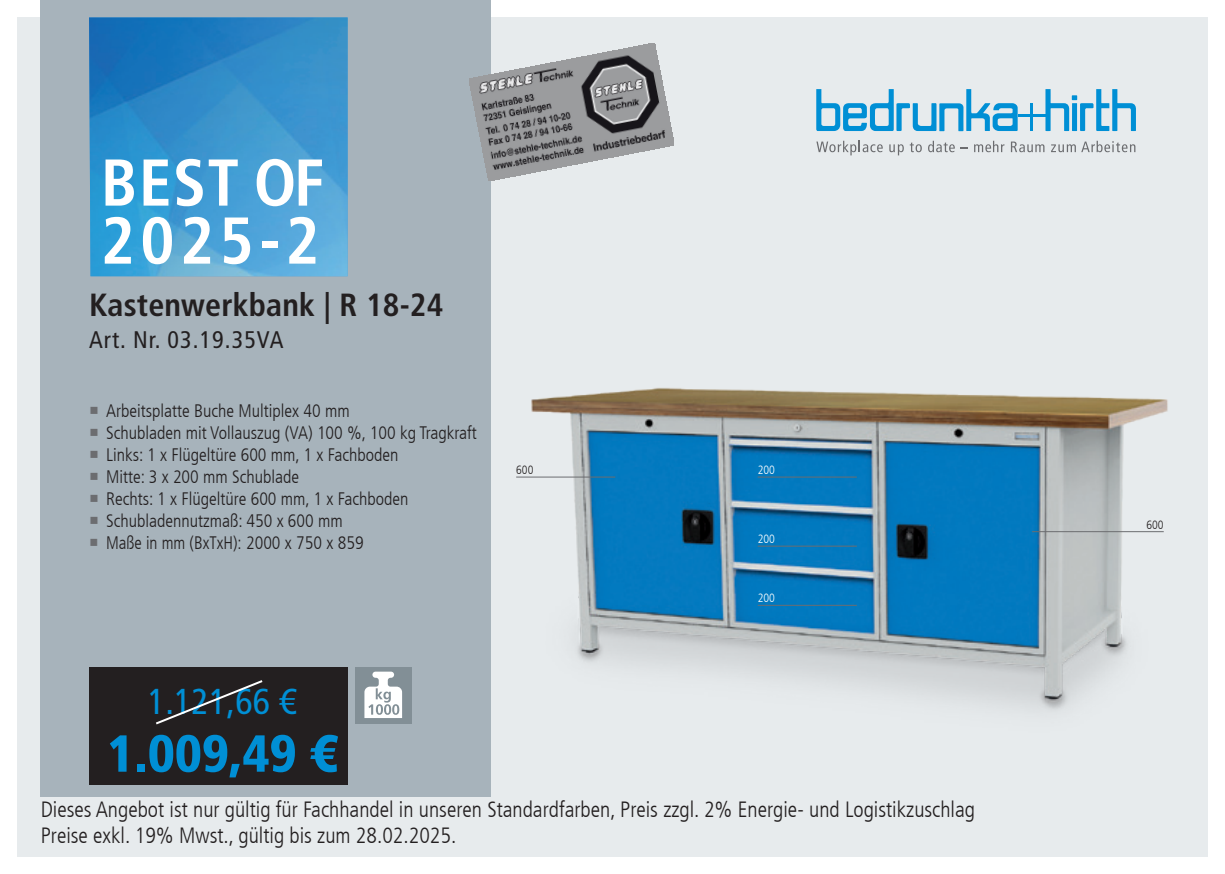
<style>
.page{position:relative;width:1225px;height:874px;background:#fff}
.page>*{position:absolute;margin:0;border:0;box-sizing:border-box;transform-origin:0 0}
.t1{font:700 condensed 66px/58px "Frutiger LT Com";letter-spacing:.02em;color:#fff}
.t2{font:900 condensed 52px "Frutiger LT Com";color:#008fd5}
.t3{font:condensed 36px "Frutiger LT Com";color:#008fd5}
.t4{font:700 condensed 32px "Frutiger LT Com";letter-spacing:.005em;color:#231f20}
.t5{font:condensed 24px "Frutiger LT Com";letter-spacing:.045em;color:#231f20}
.t6{font:300 condensed 22px/26px "Frutiger LT Com";color:#231f20}
.t7{font:300 condensed 18px/22px "Frutiger LT Com";color:#231f20}
.t8{font:300 condensed 12px "Frutiger LT Com";color:#fff}
.t9{font:300 condensed 12px "Frutiger LT Com";color:#231f20}
</style>
<div class="page">
<div style="left:17px;top:17px;width:1191px;height:840px;background:#e7ebed"></div>
<div style="left:41px;top:0;width:450px;height:796px;background:#a7b3bb"></div>
<svg style="left:816px;top:89px;width:201px;height:42px"></svg>
<svg style="left:1045px;top:89px;width:91px;height:42px"></svg>
<hr style="left:1017px;top:115px;width:28px;height:2px;background:#008fd5">
<hr style="left:1030px;top:103px;width:2px;height:28px;background:#008fd5">
<svg style="left:816px;top:141px;width:66px;height:14px"></svg>
<svg style="left:889px;top:142px;width:32px;height:13px"></svg>
<svg style="left:928px;top:141px;width:26px;height:11px"></svg>
<svg style="left:974px;top:141px;width:30px;height:11px"></svg>
<svg style="left:1011px;top:141px;width:33px;height:11px"></svg>
<svg style="left:1051px;top:141px;width:84px;height:11px"></svg>
<img style="left:89px;top:17px;width:259px;height:259px">
<div style="left:89px;top:666px;width:259px;height:118px;background:#231f20"></div>
<svg style="left:156px;top:680px;width:107px;height:45px"></svg>
<div style="left:355px;top:666px;width:57px;height:57px;background:#828f96"></div>
<svg style="left:364px;top:671px;width:38px;height:46px"></svg>
<img style="left:485px;top:387px;width:683px;height:410px">
<hr style="left:516px;top:476px;width:99px;height:1px;background:#6c6d70">
<hr style="left:757px;top:604px;width:100px;height:1px;background:#6c6d70">
<hr style="left:757px;top:545px;width:100px;height:1px;background:#6c6d70">
<hr style="left:1032px;top:531px;width:131px;height:1px;background:#6c6d70">
<hr style="left:757px;top:476px;width:100px;height:1px;background:#6c6d70">
<img style="left:469px;top:43px;width:205px;height:137px">
<h1 class="t1" style="left:101px;top:154px;width:225px">BEST OF<br>2025-2</h1>
<h3 class="t4" style="left:89px;top:286px;width:356px">Kastenwerkbank | R 18-24</h3>
<h3 class="t5" style="left:89px;top:326px;width:196px">Art. Nr. 03.19.35VA</h3>
<p class="t7" style="left:106px;top:400px;width:372px">Arbeitsplatte Buche Multiplex 40 mm<br>Schubladen mit Vollauszug (VA) 100 %, 100 kg Tragkraft Links: 1 x Flügeltüre 600 mm, 1 x Fachboden<br>Mitte: 3 x 200 mm Schublade<br>Rechts: 1 x Flügeltüre 600 mm, 1 x Fachboden Schubladennutzmaß: 450 x 600 mm<br>Maße in mm (BxTxH): 2000 x 750 x 859</p>
<p class="t9" style="left:516px;top:462px;width:19px">600</p>
<h3 class="t3" style="left:148px;top:680px;width:150px">1.121,66 €</h3>
<h2 class="t2" style="left:107px;top:722px;width:231px">1.009,49 €</h2>
<p class="t8" style="left:757px;top:462px;width:19px">200</p>
<p class="t8" style="left:757px;top:531px;width:19px">200</p>
<p class="t8" style="left:757px;top:591px;width:19px">200</p>
<p class="t6" style="left:41px;top:796px;width:936px">Dieses Angebot ist nur gültig für Fachhandel in unseren Standardfarben, Preis zzgl. 2% Energie- und Logistikzuschlag<br>Preise exkl. 19% Mwst., gültig bis zum 28.02.2025.</p>
<p class="t9" style="left:1146px;top:517px;width:19px">600</p>
</div>
